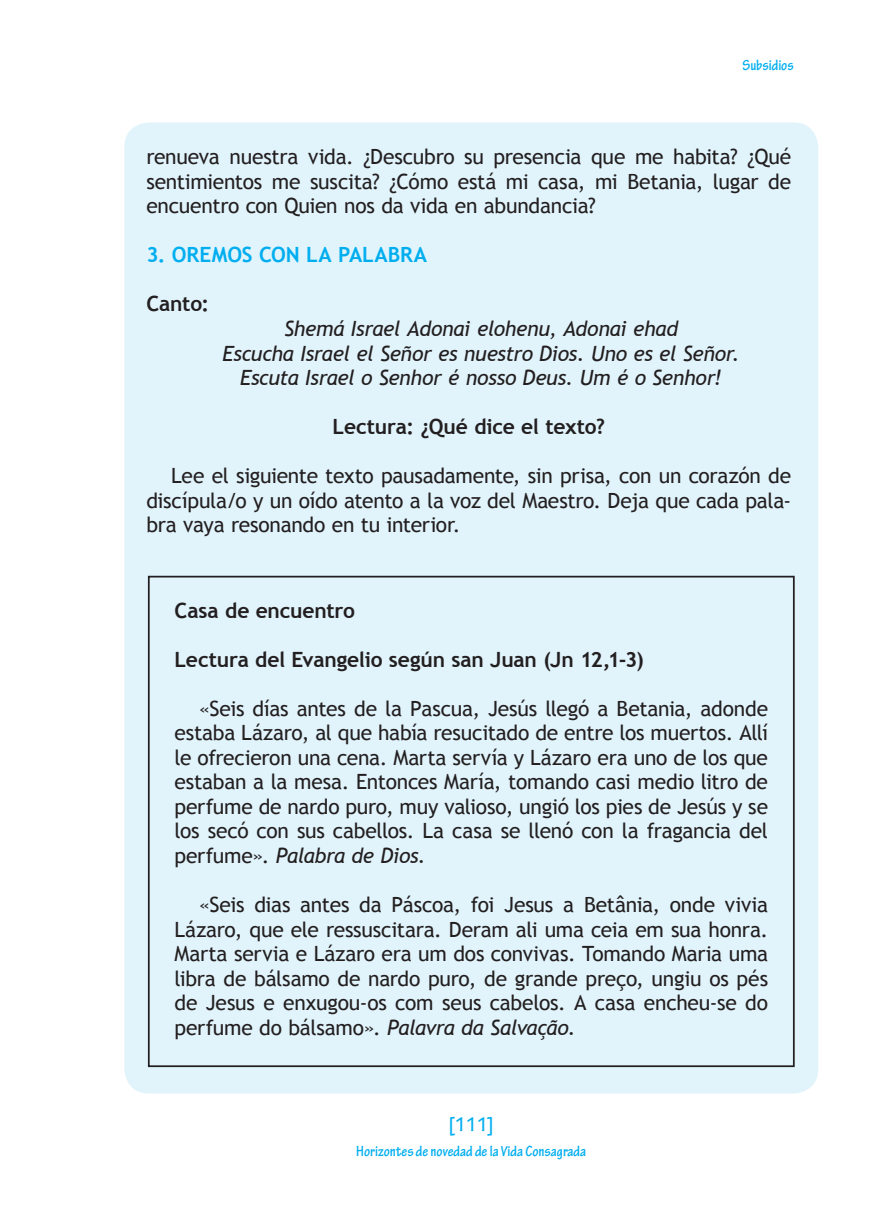
<style>
.page{position:relative;width:893px;height:1216px;background:#fff}
.page>*{position:absolute;margin:0;border:0;box-sizing:border-box;transform-origin:0 0}
.t1{font:21px/24.5px "Trebuchet MS";letter-spacing:-.01em;color:#231f20;text-align:justify}
.t2{font:italic 21px/24.5px "Trebuchet MS";letter-spacing:-.015em;color:#231f20;text-align:center}
.t3{font:700 21px "Trebuchet MS";letter-spacing:-.005em;color:#231f20}
.t4{font:700 21px "Trebuchet MS";color:#00aeef}
.t5{font:700 condensed 21px "Tekton Pro";color:#00aeef}
.t6{font:700 condensed 15.75px "Tekton Pro";color:#00aeef}
.s1{font-style:italic}
</style>
<div class="page">
<div style="left:124px;top:122px;width:694px;height:971px;background:#e1f4fc;border-radius:25px"></div>
<div style="left:148px;top:575px;width:647px;height:492px;border:2px solid #231f20"></div>
<p class="t6" style="left:742px;top:56px;width:53px">Subsidios</p>
<p class="t1" style="left:146px;top:144px;width:646px">renueva nuestra vida. ¿Descubro su presencia que me habita? ¿Qué sentimientos me suscita? ¿Cómo está mi casa, mi Betania, lugar de encuentro con Quien nos da vida en abundancia?</p>
<p class="t4" style="left:146px;top:242px;width:282px">3. OREMOS CON LA PALABRA</p>
<p class="t3" style="left:146px;top:291px;width:64px">Canto:</p>
<p class="t2" style="left:223px;top:316px;width:519px">Shemá Israel Adonai elohenu, Adonai ehad<br>Escucha Israel el Señor es nuestro Dios. Uno es el Señor.<br>Escuta Israel o Senhor é nosso Deus. Um é o Senhor!</p>
<p class="t3" style="left:333px;top:413px;width:274px">Lectura: ¿Qué dice el texto?</p>
<p class="t1" style="left:146px;top:463px;width:646px;text-indent:25px">Lee el siguiente texto pausadamente, sin prisa, con un corazón de discípula/o y un oído atento a la voz del Maestro. Deja que cada pala&shy;bra vaya resonando en tu interior.</p>
<p class="t3" style="left:174px;top:597px;width:182px">Casa de encuentro</p>
<p class="t3" style="left:174px;top:646px;width:471px">Lectura del Evangelio según san Juan (Jn 12,1-3)</p>
<p class="t1" style="left:174px;top:696px;width:595px;text-indent:25px">«Seis días antes de la Pascua, Jesús llegó a Betania, adonde estaba Lázaro, al que había resucitado de entre los muertos. Allí le ofrecieron una cena. Marta servía y Lázaro era uno de los que estaban a la mesa. Entonces María, tomando casi medio litro de perfume de nardo puro, muy valioso, ungió los pies de Jesús y se los secó con sus cabellos. La casa se llenó con la fragancia del perfume». <span class="s1">Palabra de Dios.</span></p>
<p class="t1" style="left:174px;top:892px;width:595px;text-indent:25px">«Seis dias antes da Páscoa, foi Jesus a Betânia, onde vivia Lázaro, que ele ressuscitara. Deram ali uma ceia em sua honra.<br>Marta servia e Lázaro era um dos convivas. Tomando Maria uma libra de bálsamo de nardo puro, de grande preço, ungiu os pés de Jesus e enxugou-os com seus cabelos. A casa encheu-se do perfume do bálsamo». <span class="s1">Palavra da Salvação.</span></p>
<p class="t5" style="left:449px;top:1112px;width:46px">[111]</p>
<p class="t6" style="left:356px;top:1141px;width:232px">Horizontes de novedad de la Vida Consagrada</p>
</div>
